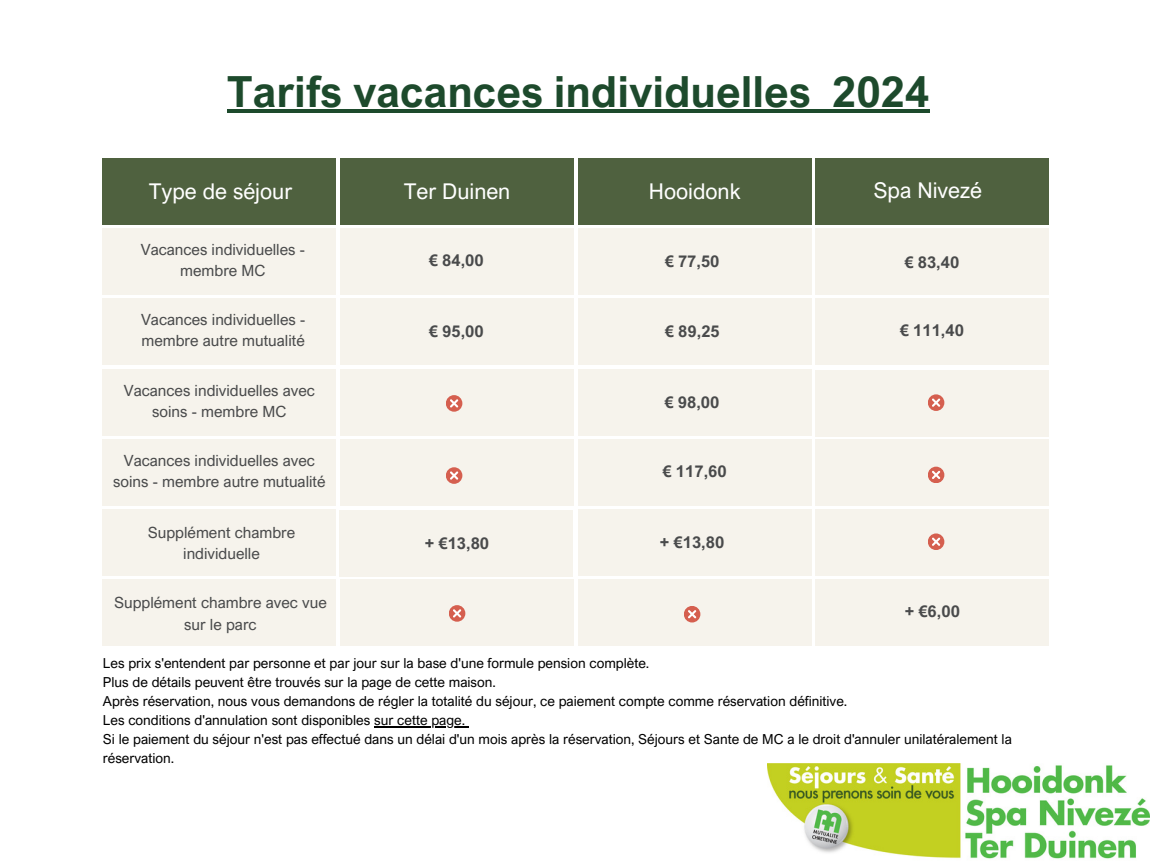
<style>
.page{position:relative;width:1152px;height:864px;background:#fff}
.page>*{position:absolute;margin:0;border:0;box-sizing:border-box;transform-origin:0 0}
.t1{font:700 42.9px "Arial Nova";color:#1d4a2c}
.t2{font:21.75px "Arial Nova";color:#fff}
.t3{font:700 16.35px "Arial Nova";color:#494a4b}
.t4{font:15.45px/21.3px "Arial Nova";color:#494a4b;text-align:center}
.t5{font:13.8px/19.2px "Arial Nova";color:#000}
</style>
<div class="page">
<div style="left:103px;top:158px;width:233px;height:66px;background:#4f613f"></div>
<div style="left:341px;top:158px;width:233px;height:66px;background:#4f613f"></div>
<div style="left:578px;top:158px;width:233px;height:66px;background:#4f613f"></div>
<div style="left:816px;top:158px;width:233px;height:66px;background:#4f613f"></div>
<div style="left:103px;top:229px;width:233px;height:66px;background:#f6f3ec"></div>
<div style="left:341px;top:229px;width:233px;height:66px;background:#f6f3ec"></div>
<div style="left:578px;top:229px;width:233px;height:66px;background:#f6f3ec"></div>
<div style="left:816px;top:229px;width:233px;height:66px;background:#f6f3ec"></div>
<div style="left:103px;top:299px;width:233px;height:66px;background:#f6f3ec"></div>
<div style="left:341px;top:299px;width:233px;height:66px;background:#f6f3ec"></div>
<div style="left:578px;top:299px;width:233px;height:66px;background:#f6f3ec"></div>
<div style="left:816px;top:299px;width:233px;height:66px;background:#f6f3ec"></div>
<div style="left:103px;top:369px;width:233px;height:66px;background:#f6f3ec"></div>
<div style="left:341px;top:369px;width:233px;height:66px;background:#f6f3ec"></div>
<div style="left:578px;top:369px;width:233px;height:66px;background:#f6f3ec"></div>
<div style="left:103px;top:509px;width:233px;height:66px;background:#f6f3ec"></div>
<div style="left:578px;top:509px;width:233px;height:66px;background:#f6f3ec"></div>
<div style="left:816px;top:509px;width:233px;height:66px;background:#f6f3ec"></div>
<div style="left:103px;top:579px;width:233px;height:67px;background:#f6f3ec"></div>
<div style="left:341px;top:579px;width:233px;height:67px;background:#f6f3ec"></div>
<div style="left:578px;top:579px;width:233px;height:67px;background:#f6f3ec"></div>
<div style="left:816px;top:579px;width:233px;height:67px;background:#f6f3ec"></div>
<div style="left:928px;top:533px;width:16px;height:17px;background:#d55f4f;border-radius:50%"></div>
<svg style="left:932px;top:538px;width:8px;height:8px"></svg>
<div style="left:449px;top:605px;width:16px;height:17px;background:#d55f4f;border-radius:50%"></div>
<svg style="left:453px;top:609px;width:8px;height:9px"></svg>
<div style="left:684px;top:606px;width:16px;height:17px;background:#d55f4f;border-radius:50%"></div>
<svg style="left:688px;top:610px;width:8px;height:8px"></svg>
<div style="left:103px;top:439px;width:233px;height:67px;background:#f6f3ec"></div>
<div style="left:341px;top:439px;width:233px;height:67px;background:#f6f3ec"></div>
<div style="left:578px;top:439px;width:233px;height:67px;background:#f6f3ec"></div>
<div style="left:816px;top:439px;width:233px;height:67px;background:#f6f3ec"></div>
<div style="left:340px;top:510px;width:233px;height:66px;background:#f6f3ec"></div>
<div style="left:816px;top:370px;width:233px;height:66px;background:#f6f3ec"></div>
<div style="left:446px;top:395px;width:16px;height:17px;background:#d55f4f;border-radius:50%"></div>
<svg style="left:450px;top:399px;width:8px;height:9px"></svg>
<div style="left:928px;top:394px;width:16px;height:17px;background:#d55f4f;border-radius:50%"></div>
<svg style="left:932px;top:399px;width:8px;height:8px"></svg>
<div style="left:446px;top:467px;width:16px;height:17px;background:#d55f4f;border-radius:50%"></div>
<svg style="left:450px;top:471px;width:8px;height:9px"></svg>
<div style="left:928px;top:467px;width:16px;height:16px;background:#d55f4f;border-radius:50%"></div>
<svg style="left:932px;top:471px;width:8px;height:8px"></svg>
<img style="left:768px;top:764px;width:381px;height:95px">
<hr style="left:227px;top:110px;width:584px;height:3px;background:#1d4a2c">
<hr style="left:811px;top:110px;width:21px;height:3px;background:#1d4a2c">
<hr style="left:832px;top:110px;width:98px;height:3px;background:#1d4a2c">
<hr style="left:374px;top:726px;width:91px;height:1px;background:#000">
<p class="t1" style="left:227px;top:65px;width:704px">Tarifs vacances individuelles 2024</p>
<p class="t2" style="left:149px;top:177px;width:145px">Type de séjour</p>
<p class="t2" style="left:404px;top:177px;width:108px">Ter Duinen</p>
<p class="t2" style="left:649px;top:177px;width:93px">Hooidonk</p>
<p class="t2" style="left:873px;top:177px;width:110px">Spa Nivezé</p>
<p class="t4" style="left:141px;top:238px;width:166px">Vacances individuelles - membre MC</p>
<p class="t4" style="left:141px;top:308px;width:166px;text-align:left">Vacances individuelles - membre autre mutualité</p>
<p class="t4" style="left:124px;top:379px;width:193px">Vacances individuelles avec soins - membre MC</p>
<p class="t4" style="left:113px;top:449px;width:214px">Vacances individuelles avec soins - membre autre mutualité</p>
<p class="t4" style="left:148px;top:521px;width:149px">Supplément chambre individuelle</p>
<p class="t4" style="left:114px;top:592px;width:214px">Supplément chambre avec vue sur le parc</p>
<p class="t3" style="left:429px;top:250px;width:56px">€ 84,00</p>
<p class="t3" style="left:429px;top:321px;width:56px">€ 95,00</p>
<p class="t3" style="left:430px;top:532px;width:66px">+ €13,80</p>
<p class="t3" style="left:425px;top:533px;width:66px">+ €13,80</p>
<p class="t3" style="left:665px;top:251px;width:56px">€ 77,50</p>
<p class="t3" style="left:904px;top:252px;width:56px">€ 83,40</p>
<p class="t3" style="left:665px;top:321px;width:56px">€ 89,25</p>
<p class="t3" style="left:900px;top:320px;width:66px">€ 111,40</p>
<p class="t3" style="left:665px;top:392px;width:56px">€ 98,00</p>
<p class="t3" style="left:663px;top:461px;width:66px">€ 117,60</p>
<p class="t3" style="left:660px;top:532px;width:66px">+ €13,80</p>
<p class="t3" style="left:905px;top:601px;width:57px">+ €6,00</p>
<p class="t5" style="left:103px;top:653px;width:548px">Les prix s'entendent par personne et par jour sur la base d'une formule pension complète.</p>
<p class="t5" style="left:103px;top:672px;width:395px">Plus de détails peuvent être trouvés sur la page de cette maison.</p>
<p class="t5" style="left:103px;top:691px;width:746px">Après réservation, nous vous demandons de régler la totalité du séjour, ce paiement compte comme réservation définitive.</p>
<p class="t5" style="left:103px;top:710px;width:364px">Les conditions d'annulation sont disponibles sur cette page.</p>
<p class="t5" style="left:103px;top:730px;width:911px">Si le paiement du séjour n'est pas effectué dans un délai d'un mois après la réservation, Séjours et Sante de MC a le droit d'annuler unilatéralement la réservation.</p>
</div>
